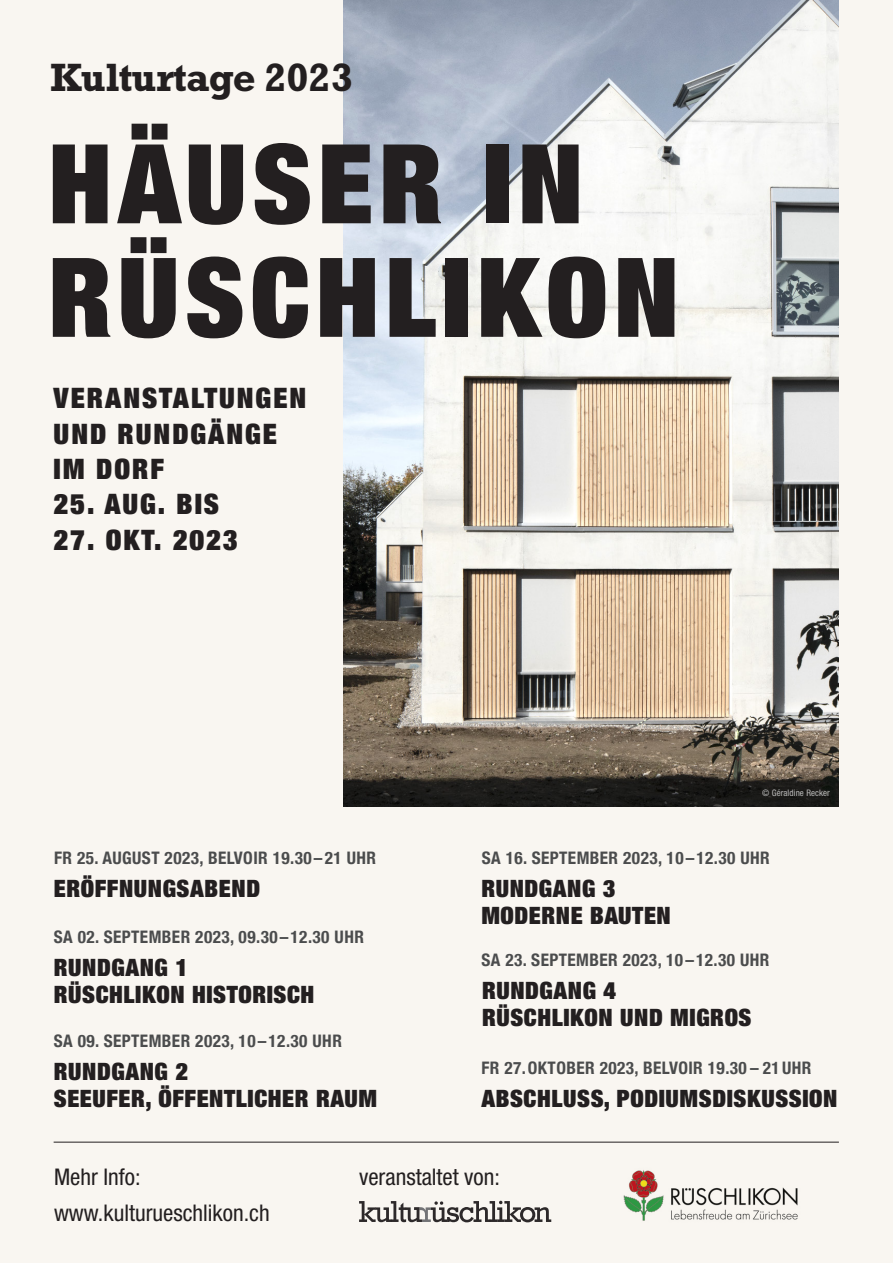
<style>
.page{position:relative;width:893px;height:1263px;background:#f9f6f1}
.page>*{position:absolute;margin:0;border:0;box-sizing:border-box;transform-origin:0 0}
.t1{font:900 condensed 110.25px/113.6px "Helvetica Neue LT Std";letter-spacing:.055em;color:#231f20}
.t2{font:700 40.05px "Rockwell Std";letter-spacing:-.02em;color:#231f20}
.t3{font:900 condensed 28.35px/35.4px "Helvetica Neue LT Std";letter-spacing:.07em;color:#231f20}
.t4{font:900 condensed 24px "Helvetica Neue LT Std";letter-spacing:.025em;color:#231f20}
.t5{font:condensed 22.95px "Helvetica Neue LT Std";color:#231f20}
.t6{font:700 condensed 17.25px "Helvetica Neue";letter-spacing:.025em;color:#4b4c4d}
.t7{font:condensed 9px "Helvetica Neue LT Std";letter-spacing:.01em;color:#fff}
</style>
<div class="page">
<img style="left:343px;top:0;width:496px;height:806px">
<img style="left:623px;top:1170px;width:175px;height:51px">
<svg style="left:359px;top:1201px;width:192px;height:21px"></svg>
<hr style="left:54px;top:1142px;width:785px;height:1px;background:#231f20">
<p class="t2" style="left:51px;top:54px;width:304px">Kulturtage 2023</p>
<p class="t1" style="left:49px;top:125px;width:632px">HÄUSER IN<br>RÜSCHLIKON</p>
<p class="t3" style="left:54px;top:380px;width:254px">VERANSTALTUNGEN<br>UND RUNDGÄNGE<br>IM DORF</p>
<p class="t3" style="left:54px;top:486px;width:167px">25. AUG. BIS</p>
<p class="t3" style="left:54px;top:521px;width:185px">27. OKT. 2023</p>
<p class="t6" style="left:54px;top:844px;width:323px">FR 25. AUGUST 2023, BELVOIR 19.30–21 UHR</p>
<p class="t4" style="left:54px;top:873px;width:208px">ERÖFFNUNGSABEND</p>
<p class="t6" style="left:54px;top:922px;width:312px">SA 02. SEPTEMBER 2023, 09.30–12.30 UHR</p>
<p class="t4" style="left:54px;top:952px;width:135px">RUNDGANG 1</p>
<p class="t4" style="left:54px;top:979px;width:262px">RÜSCHLIKON HISTORISCH</p>
<p class="t6" style="left:54px;top:1026px;width:290px">SA 09. SEPTEMBER 2023, 10–12.30 UHR</p>
<p class="t4" style="left:54px;top:1056px;width:135px">RUNDGANG 2</p>
<p class="t4" style="left:54px;top:1083px;width:325px">SEEUFER, ÖFFENTLICHER RAUM</p>
<p class="t7" style="left:762px;top:788px;width:69px">© Géraldine Recker</p>
<p class="t6" style="left:482px;top:844px;width:290px">SA 16. SEPTEMBER 2023, 10–12.30 UHR</p>
<p class="t4" style="left:481px;top:873px;width:135px">RUNDGANG 3</p>
<p class="t4" style="left:481px;top:900px;width:191px">MODERNE BAUTEN</p>
<p class="t6" style="left:481px;top:946px;width:290px">SA 23. SEPTEMBER 2023, 10–12.30 UHR</p>
<p class="t4" style="left:482px;top:975px;width:135px">RUNDGANG 4</p>
<p class="t4" style="left:482px;top:1002px;width:271px">RÜSCHLIKON UND MIGROS</p>
<p class="t6" style="left:481px;top:1053px;width:331px">FR 27. OKTOBER 2023, BELVOIR 19.30 – 21 UHR</p>
<p class="t4" style="left:481px;top:1083px;width:357px">ABSCHLUSS, PODIUMSDISKUSSION</p>
<p class="t5" style="left:54px;top:1164px;width:88px">Mehr Info:</p>
<p class="t5" style="left:359px;top:1164px;width:142px">veranstaltet von:</p>
<p class="t5" style="left:54px;top:1200px;width:217px">www.kulturueschlikon.ch</p>
</div>
